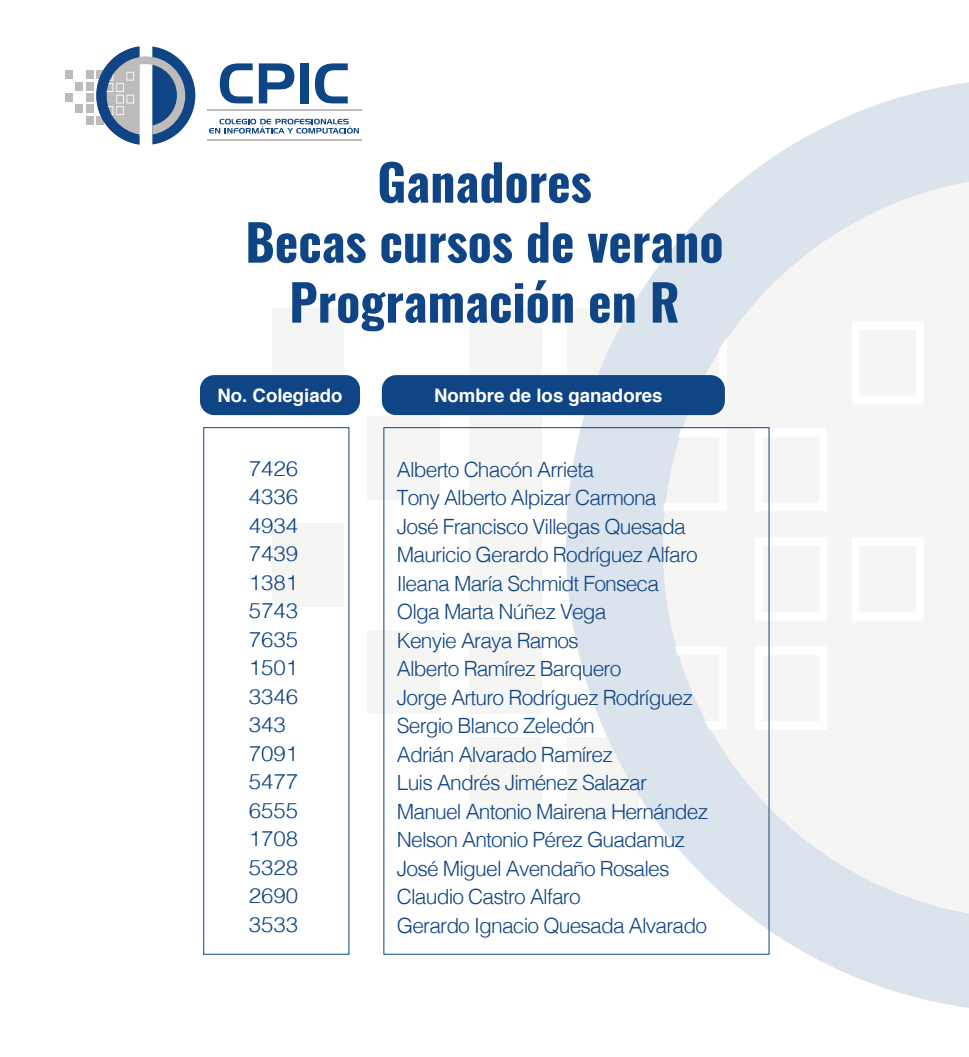
<style>
.page{position:relative;width:969px;height:1057px;background:#fff}
.page>*{position:absolute;margin:0;border:0;box-sizing:border-box;transform-origin:0 0}
.t1{font:700 49.96px/60px "Oswald";color:#0f4584;text-align:center}
.t2{font:300 21px/28.5px "Helvetica";letter-spacing:-.04em;color:#0f4584}
.t3{font:300 21px/28.5px "Helvetica";color:#0f4584;scale:1.06 1}
.t4{font:700 18.64px "Helvetica";color:#fff}
</style>
<div class="page">
<div style="left:272px;top:309px;width:72px;height:83px;background:#f5f5f4"></div>
<div style="left:272px;top:523px;width:72px;height:83px;background:#f5f5f4"></div>
<div style="left:367px;top:416px;width:73px;height:83px;background:#f5f5f4"></div>
<div style="left:367px;top:630px;width:73px;height:84px;background:#f5f5f4"></div>
<div style="left:469px;top:309px;width:72px;height:83px;background:#f5f5f4"></div>
<div style="left:469px;top:416px;width:72px;height:83px;background:#f5f5f4"></div>
<div style="left:469px;top:523px;width:72px;height:83px;background:#f5f5f4"></div>
<div style="left:469px;top:630px;width:72px;height:84px;background:#f5f5f4"></div>
<div style="left:469px;top:738px;width:72px;height:83px;background:#f5f5f4"></div>
<svg style="left:566px;top:82px;width:403px;height:926px"></svg>
<div style="left:65px;top:70px;width:8px;height:9px;background:#bebcbb"></div>
<div style="left:65px;top:93px;width:8px;height:9px;background:#bebcbb"></div>
<div style="left:75px;top:82px;width:8px;height:9px;background:#bebcbb"></div>
<div style="left:75px;top:105px;width:8px;height:8px;background:#bebcbb"></div>
<div style="left:86px;top:70px;width:8px;height:9px;background:#bebcbb"></div>
<div style="left:86px;top:82px;width:8px;height:9px;background:#bebcbb"></div>
<div style="left:86px;top:93px;width:8px;height:9px;background:#bebcbb"></div>
<div style="left:86px;top:105px;width:8px;height:8px;background:#bebcbb"></div>
<div style="left:86px;top:116px;width:8px;height:9px;background:#bebcbb"></div>
<svg style="left:96px;top:46px;width:99px;height:98px"></svg>
<hr style="left:139px;top:64px;width:1px;height:70px;background:#c4cbce">
<svg style="left:209px;top:119px;width:150px;height:15px"></svg>
<hr style="left:207px;top:109px;width:154px;height:2px;background:#bebcbb">
<hr style="left:207px;top:139px;width:154px;height:2px;background:#bebcbb">
<svg style="left:220px;top:63px;width:33px;height:40px"></svg>
<svg style="left:259px;top:63px;width:35px;height:40px"></svg>
<div style="left:300px;top:63px;width:9px;height:40px;background:#0f4584"></div>
<svg style="left:315px;top:63px;width:33px;height:40px"></svg>
<div style="left:200px;top:375px;width:160px;height:40px;background:#0f4584;border-radius:14px"></div>
<div style="left:382px;top:375px;width:343px;height:40px;background:#0f4584;border-radius:14px"></div>
<div style="left:203px;top:427px;width:146px;height:528px;border:1px solid #0f4584"></div>
<h1 class="t1" style="left:245px;top:154px;width:480px">Ganadores<br>Becas cursos de verano<br>Programación en R</h1>
<p class="t4" style="left:217px;top:381px;width:127px">No. Colegiado</p>
<p class="t4" style="left:434px;top:381px;width:230px">Nombre de los ganadores</p>
<p class="t3" style="left:249px;top:452px;width:48px">7426<br>4336<br>4934<br>7439<br>1381<br>5743<br>7635<br>1501<br>3346<br>343<br>7091<br>5477<br>6555<br>1708<br>5328<br>2690<br>3533</p>
<p class="t2" style="left:397px;top:454px;width:313px">Alberto Chacón Arrieta<br>Tony Alberto Alpizar Carmona<br>José Francisco Villegas Quesada<br>Mauricio Gerardo Rodríguez Alfaro<br>Ileana María Schmidt Fonseca<br>Olga Marta Núñez Vega<br>Kenyie Araya Ramos<br>Alberto Ramírez Barquero<br>Jorge Arturo Rodríguez Rodríguez<br>Sergio Blanco Zeledón<br>Adrián Alvarado Ramírez<br>Luis Andrés Jiménez Salazar<br>Manuel Antonio Mairena Hernández<br>Nelson Antonio Pérez Guadamuz<br>José Miguel Avendaño Rosales<br>Claudio Castro Alfaro<br>Gerardo Ignacio Quesada Alvarado</p>
</div>
